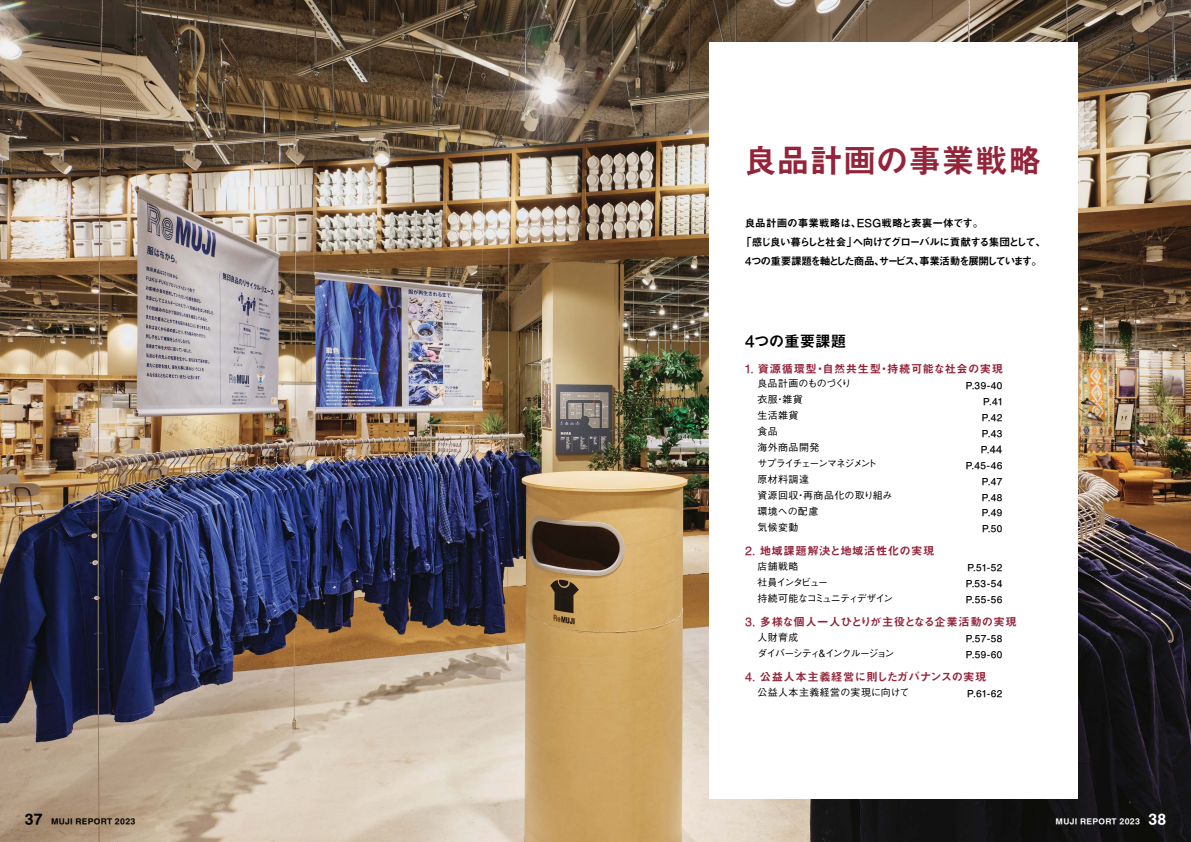
<style>
.page{position:relative;width:1191px;height:842px;background:#fff}
.page>*{position:absolute;margin:0;border:0;box-sizing:border-box;transform-origin:0 0}
.t1{font:33.3px "Midashi Go Pr 6 MB31";color:#94243a}
.t2{font:15.6px "Midashi Go Pr 6 MB31";color:#000}
.t3{font:11.3px "Midashi Go Pr 6 MB31";letter-spacing:.05em;color:#94243a}
.t4{font:10.6px/19.1px "Midashi Go Pr 6 N MB31";letter-spacing:-.165em;color:#000;text-align:center}
.t5{font:10.6px "Midashi Go Pr 6 MB31";letter-spacing:.01em;color:#000}
.t6{font:500 9.9px/15.9px "Gothic BBB Pro";letter-spacing:.04em;color:#000}
.t7{font:500 9.9px/15.9px "Gothic BBB Pro";letter-spacing:-.105em;color:#000}
.t8{font:500 9.9px "Gothic BBB Pro";letter-spacing:.05em;color:#000}
.t9{font:9.2px/15.9px "MUJI Font 2020";letter-spacing:.05em;color:#000;text-align:right}
.t10{font:700 7.1px "MUJI Font 2020";letter-spacing:.04em;color:#000}
.t11{font:700 7.1px "MUJI Font 2020";letter-spacing:.04em;color:#fff}
.s1{font-family:"Midashi Go Pr 6 N MB31"}
.s2{font-family:"MUJI Font 2020"}
.s3{font-family:"Midashi Go Pr 6 MB31"}
.s4{font-size:9.9px}
.s5{font-size:12.8px}
</style>
<div class="page">
<img style="left:0;top:0;width:1191px;height:842px">
<div style="left:709px;top:43px;width:368px;height:756px;background:#fff"></div>
<h1 class="t1" style="left:744px;top:134px;width:299px">良品計画<span class="s1">の</span>事業戦略</h1>
<p class="t5" style="left:745px;top:215px;width:240px">良品計画<span class="s1">の</span>事業戦略<span class="s1">は、</span><span class="s2">ESG</span>戦略<span class="s1">と</span>表裏一体<span class="s1">です。</span></p>
<p class="t4" style="left:741px;top:232px;width:306px">「<span class="s3">感</span>じ<span class="s3">良</span>い<span class="s3">暮</span>らしと<span class="s3">社会</span>」へ<span class="s3">向</span>けてグローバルに<span class="s3">貢献</span>する<span class="s3">集団</span>として、<br><span class="s2">4</span>つの<span class="s3">重要課題</span>を<span class="s3">軸</span>とした<span class="s3">商品</span>、サービス、<span class="s3">事業活動</span>を<span class="s3">展開</span>しています。</p>
<h2 class="t2" style="left:745px;top:328px;width:103px"><span class="s2">4</span><span class="s1">つの</span>重要課題</h2>
<p class="t3" style="left:745px;top:359px;width:259px"><span class="s2">1.</span> 資源循環型<span class="s1">・</span>自然共生型<span class="s1">・</span>持続可能<span class="s1">な</span>社会<span class="s1">の</span>実現</p>
<p class="t6" style="left:757px;top:374px;width:137px">良品計画のものづくり<br>衣服・雑貨<br>生活雑貨<br>食品<br>海外商品開発<br>サプライチェーンマネジメント<br>原材料調達<br>資源回収・再商品化の取り組み環境への配慮<br>気候変動</p>
<p class="t3" style="left:745px;top:542px;width:191px"><span class="s2">2.</span> 地域課題解決<span class="s1">と</span>地域活性化<span class="s1">の</span>実現</p>
<p class="t7" style="left:757px;top:557px;width:137px">店舗戦略<br>社員インタビュー<br>持続可能なコミュニティデザイン</p>
<p class="t3" style="left:745px;top:613px;width:273px"><span class="s2">3.</span> 多様<span class="s1">な</span>個人一人<span class="s1">ひとりが</span>主役<span class="s1">となる</span>企業活動<span class="s1">の</span>実現</p>
<p class="t7" style="left:757px;top:628px;width:138px">人財育成<br>ダイバーシティ＆インクルージョン</p>
<p class="t3" style="left:745px;top:668px;width:243px"><span class="s2">4.</span> 公益人本主義経営<span class="s1">に</span>則<span class="s1">したガバナンスの</span>実現</p>
<p class="t8" style="left:757px;top:684px;width:154px">公益人本主義経営の実現に向けて</p>
<p class="t9" style="left:965px;top:377px;width:38px">P.39-40<br>P.41<br>P.42<br>P.43<br>P.<span class="s4">44<br></span>P.45-46<br>P.47<br>P.48<br>P.49<br>P.50</p>
<p class="t9" style="left:965px;top:559px;width:38px;text-align:justify">P.51-52<br>P.53-54<br>P.55-56</p>
<p class="t9" style="left:966px;top:630px;width:38px;text-align:left">P.57-58<br>P.59-60</p>
<p class="t9" style="left:967px;top:685px;width:37px">P.61-62</p>
<p class="t10" style="left:25px;top:815px;width:112px"><span class="s5">37</span> MUJI REPORT 2023</p>
<p class="t11" style="left:1055px;top:815px;width:112px">MUJI REPORT 2023 <span class="s5">38</span></p>
</div>
